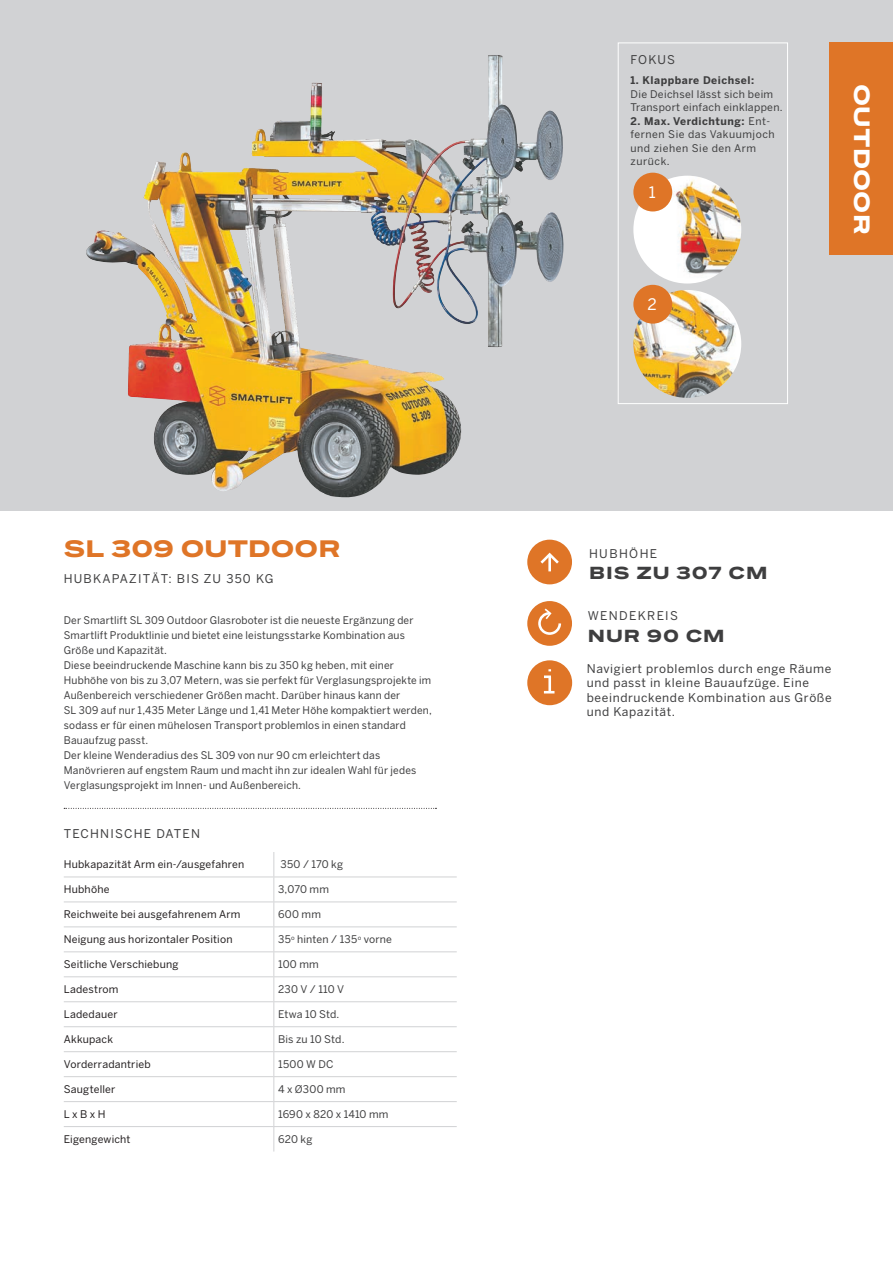
<style>
.page{position:relative;width:893px;height:1263px;background:#fff}
.page>*{position:absolute;margin:0;border:0;box-sizing:border-box;transform-origin:0 0}
.Produkt_-_navn__orange{font:900 22.5px "Benton Sans Wide";color:#df7527}
.t1{font:900 21px "Benton Sans Wide";letter-spacing:.01em;color:#fff}
.t2{font:900 16.5px "Benton Sans Wide";letter-spacing:.06em;color:#3e3e3f}
.t3{font:15.75px "Benton Sans";color:#fff}
.Produkt_-_Rubrik_overskrift{font:12px/14.4px "Benton Sans";letter-spacing:.05em;color:#3e3e3f}
.Produkt_-_Rubrik_overskrift-2{font:12px "Benton Sans";letter-spacing:.1em;color:#3e3e3f}
.Produkt_-_Rubrik_overskrift-3{font:12px "Benton Sans";letter-spacing:.11em;color:#3e3e3f}
.Produkt_-_Rubrik_overskrift-4{font:12px "Benton Sans";letter-spacing:.115em;color:#3e3e3f}
.Produkt_-_brødtekst{font:10.5px/15px "Benton Sans";letter-spacing:.02em;color:#3e3e3f}
.Produkt_-_tabel__tekst{font:10.5px "Benton Sans";letter-spacing:.02em;color:#231f20}
.Produkt_-_tabel__tekst-2{font:10.5px "Benton Sans";letter-spacing:.02em;color:#3e3e3f}
.Produkt_-_brødtekst-2{font:10.5px/13.5px "Benton Sans";letter-spacing:.05em;color:#3e3e3f}
.t4{font:700 10.5px "Benton Sans";letter-spacing:.05em;color:#3e3e3f}
.s1{font-weight:700}
</style>
<div class="page">
<svg style="left:0;top:0;width:893px;height:510px;background:#cbc6bf"></svg>
<div style="left:527px;top:660px;width:45px;height:45px;background:#df7527;border-radius:50%"></div>
<hr style="left:548px;top:677px;width:3px;height:15px;background:#fff">
<svg style="left:544px;top:669px;width:7px;height:9px"></svg>
<svg style="left:544px;top:691px;width:10px;height:2px"></svg>
<svg style="left:64px;top:808px;width:372px;height:1px"></svg>
<div style="left:829px;top:43px;width:64px;height:212px;background:#df7527"></div>
<img style="left:633px;top:290px;width:108px;height:108px;border-radius:54px">
<div style="left:618px;top:43px;width:170px;height:361px;border:1px solid #fff"></div>
<div style="left:633px;top:285px;width:39px;height:39px;background:#df7527;border-radius:50%"></div>
<img style="left:633px;top:176px;width:108px;height:108px;border-radius:54px">
<div style="left:633px;top:173px;width:39px;height:38px;background:#df7527;border-radius:50%"></div>
<img style="left:143px;top:55px;width:348px;height:177px">
<hr style="left:64px;top:876px;width:210px;height:1px;background:#d1d2d4">
<hr style="left:274px;top:876px;width:183px;height:1px;background:#d1d2d4">
<hr style="left:64px;top:901px;width:210px;height:1px;background:#d1d2d4">
<hr style="left:274px;top:901px;width:183px;height:1px;background:#d1d2d4">
<hr style="left:64px;top:926px;width:210px;height:1px;background:#d1d2d4">
<hr style="left:274px;top:926px;width:183px;height:1px;background:#d1d2d4">
<hr style="left:64px;top:951px;width:210px;height:1px;background:#d1d2d4">
<hr style="left:274px;top:951px;width:183px;height:1px;background:#d1d2d4">
<hr style="left:64px;top:976px;width:210px;height:1px;background:#d1d2d4">
<hr style="left:274px;top:976px;width:183px;height:1px;background:#d1d2d4">
<hr style="left:64px;top:1001px;width:210px;height:1px;background:#d1d2d4">
<hr style="left:274px;top:1001px;width:183px;height:1px;background:#d1d2d4">
<hr style="left:64px;top:1026px;width:210px;height:1px;background:#d1d2d4">
<hr style="left:274px;top:1026px;width:183px;height:1px;background:#d1d2d4">
<hr style="left:64px;top:1051px;width:210px;height:1px;background:#d1d2d4">
<hr style="left:274px;top:1051px;width:183px;height:1px;background:#d1d2d4">
<hr style="left:64px;top:1076px;width:210px;height:1px;background:#d1d2d4">
<hr style="left:274px;top:1076px;width:183px;height:1px;background:#d1d2d4">
<hr style="left:64px;top:1101px;width:210px;height:1px;background:#d1d2d4">
<hr style="left:274px;top:1101px;width:183px;height:1px;background:#d1d2d4">
<hr style="left:64px;top:1126px;width:210px;height:1px;background:#d1d2d4">
<hr style="left:274px;top:1126px;width:183px;height:1px;background:#d1d2d4">
<svg style="left:273px;top:852px;width:1px;height:299px"></svg>
<div style="left:527px;top:601px;width:45px;height:45px;background:#df7527;border-radius:50%"></div>
<svg style="left:538px;top:608px;width:23px;height:27px"></svg>
<div style="left:527px;top:540px;width:45px;height:44px;background:#df7527;border-radius:50%"></div>
<hr style="left:548px;top:556px;width:3px;height:15px;background:#fff">
<svg style="left:540px;top:552px;width:19px;height:14px"></svg>
<p class="Produkt_-_Rubrik_overskrift" style="left:631px;top:52px;width:46px">FOKUS</p>
<p class="t4" style="left:631px;top:74px;width:125px">1. Klappbare Deichsel:</p>
<p class="Produkt_-_brødtekst" style="left:631px;top:87px;width:154px;line-height:13.5px">Die Deichsel lässt sich beim<br>Transport einfach einklappen.</p>
<p class="Produkt_-_brødtekst-2" style="left:631px;top:114px;width:146px"><span class="s1">2. Max. Verdichtung:</span> Ent&shy;fernen Sie das Vakuumjoch und ziehen Sie den Arm zurück.</p>
<p class="t3" style="left:649px;top:183px;width:8px">1</p>
<p class="t3" style="left:647px;top:295px;width:11px">2</p>
<p class="t1" style="left:875px;top:84px;width:152px;rotate:90deg">OUTDOOR</p>
<p class="Produkt_-_navn__orange" style="left:64px;top:534px;width:278px">SL 309 OUTDOOR</p>
<p class="Produkt_-_Rubrik_overskrift-4" style="left:589px;top:546px;width:70px">HUBHÖHE</p>
<p class="t2" style="left:589px;top:562px;width:180px">BIS ZU 307 CM</p>
<p class="Produkt_-_Rubrik_overskrift-2" style="left:64px;top:571px;width:211px">HUBKAPAZITÄT: BIS ZU 350 KG</p>
<p class="Produkt_-_brødtekst" style="left:64px;top:613px;width:351px">Der Smartlift SL 309 Outdoor Glasroboter ist die neueste Ergänzung der<br>Smartlift Produktlinie und bietet eine leistungsstarke Kombination aus<br>Größe und Kapazität.</p>
<p class="Produkt_-_brødtekst" style="left:64px;top:658px;width:370px">Diese beeindruckende Maschine kann bis zu 350 kg heben, mit einer Hubhöhe von bis zu 3,07 Metern, was sie perfekt für Verglasungsprojekte im Außenbereich verschiedener Größen macht. Darüber hinaus kann der<br>SL 309 auf nur 1,435 Meter Länge und 1,41 Meter Höhe kompaktiert werden, sodass er für einen mühelosen Transport problemlos in einen standard Bauaufzug passt.</p>
<p class="Produkt_-_brødtekst" style="left:64px;top:748px;width:354px">Der kleine Wenderadius des SL 309 von nur 90 cm erleichtert das<br>Manövrieren auf engstem Raum und macht ihn zur idealen Wahl für jedes<br>Verglasungsprojekt im Innen- und Außenbereich.</p>
<p class="Produkt_-_Rubrik_overskrift-2" style="left:64px;top:827px;width:138px">TECHNISCHE DATEN</p>
<p class="Produkt_-_tabel__tekst" style="left:64px;top:858px;width:182px">Hubkapazität Arm ein-/ausgefahren</p>
<p class="Produkt_-_tabel__tekst-2" style="left:281px;top:858px;width:64px">350 / 170 kg</p>
<p class="Produkt_-_tabel__tekst" style="left:64px;top:883px;width:47px">Hubhöhe</p>
<p class="Produkt_-_tabel__tekst-2" style="left:278px;top:883px;width:52px">3,070 mm</p>
<p class="Produkt_-_tabel__tekst" style="left:64px;top:908px;width:178px">Reichweite bei ausgefahrenem Arm</p>
<p class="Produkt_-_tabel__tekst-2" style="left:278px;top:908px;width:44px">600 mm</p>
<p class="Produkt_-_tabel__tekst" style="left:64px;top:933px;width:170px">Neigung aus horizontaler Position</p>
<p class="Produkt_-_tabel__tekst-2" style="left:278px;top:933px;width:115px">35<sup>o</sup> hinten / 135<sup>o</sup> vorne</p>
<p class="Produkt_-_tabel__tekst" style="left:64px;top:958px;width:116px">Seitliche Verschiebung</p>
<p class="Produkt_-_tabel__tekst-2" style="left:278px;top:958px;width:42px">100 mm</p>
<p class="Produkt_-_tabel__tekst" style="left:64px;top:983px;width:56px">Ladestrom</p>
<p class="Produkt_-_tabel__tekst-2" style="left:278px;top:983px;width:68px">230 V / 110 V</p>
<p class="Produkt_-_tabel__tekst" style="left:64px;top:1008px;width:55px">Ladedauer</p>
<p class="Produkt_-_tabel__tekst-2" style="left:278px;top:1008px;width:63px">Etwa 10 Std.</p>
<p class="Produkt_-_tabel__tekst" style="left:64px;top:1033px;width:51px">Akkupack</p>
<p class="Produkt_-_tabel__tekst-2" style="left:278px;top:1033px;width:68px">Bis zu 10 Std.</p>
<p class="Produkt_-_tabel__tekst" style="left:64px;top:1058px;width:88px">Vorderradantrieb</p>
<p class="Produkt_-_tabel__tekst-2" style="left:278px;top:1058px;width:57px">1500 W DC</p>
<p class="Produkt_-_tabel__tekst" style="left:64px;top:1083px;width:53px">Saugteller</p>
<p class="Produkt_-_tabel__tekst-2" style="left:278px;top:1083px;width:69px">4 x Ø300 mm</p>
<p class="Produkt_-_tabel__tekst" style="left:64px;top:1108px;width:43px">L x B x H</p>
<p class="Produkt_-_tabel__tekst-2" style="left:278px;top:1108px;width:112px">1690 x 820 x 1410 mm</p>
<p class="Produkt_-_tabel__tekst" style="left:64px;top:1133px;width:68px">Eigengewicht</p>
<p class="Produkt_-_tabel__tekst-2" style="left:278px;top:1133px;width:36px">620 kg</p>
<p class="Produkt_-_Rubrik_overskrift-3" style="left:588px;top:609px;width:92px">WENDEKREIS</p>
<p class="t2" style="left:588px;top:625px;width:139px">NUR 90 CM</p>
<p class="Produkt_-_Rubrik_overskrift" style="left:587px;top:661px;width:246px">Navigiert problemlos durch enge Räume und passt in kleine Bauaufzüge. Eine beeindruckende Kombination aus Größe und Kapazität.</p>
</div>
